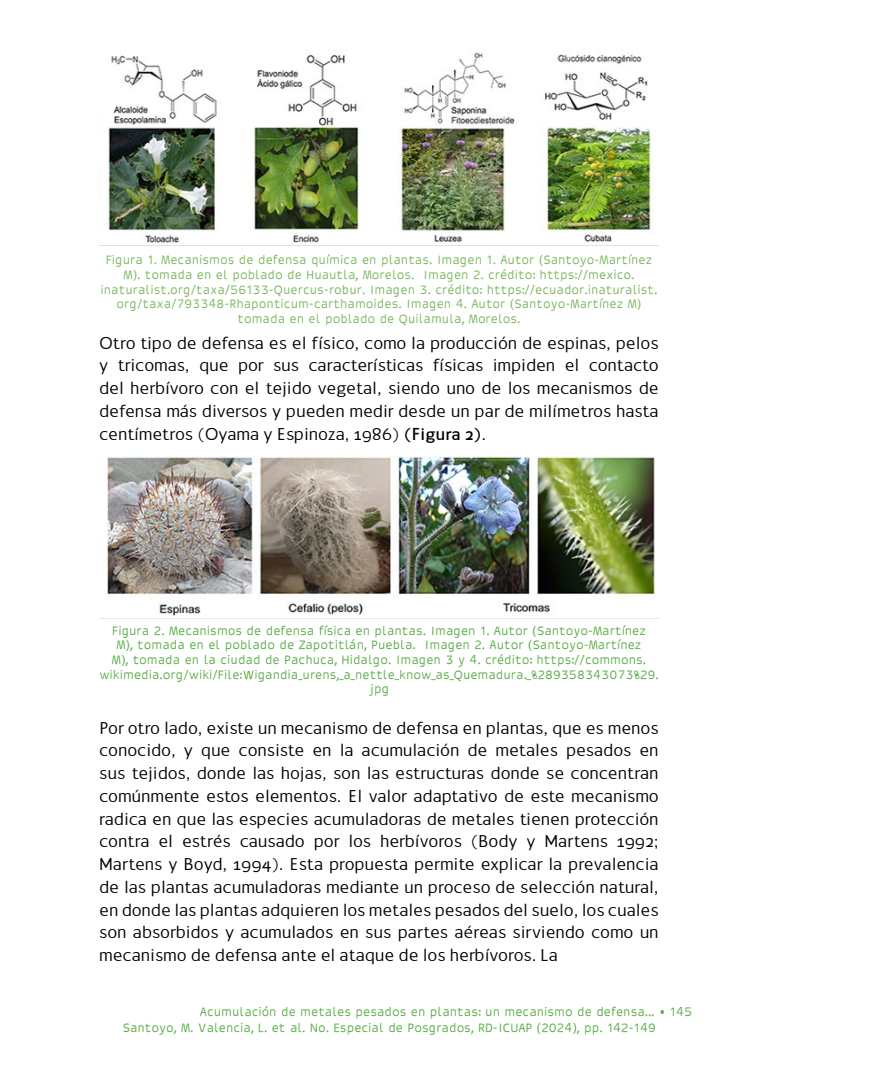
<style>
.page{position:relative;width:882px;height:1071px;background:#fff}
.page>*{position:absolute;margin:0;border:0;box-sizing:border-box;transform-origin:0 0}
.t1{font:15.75px/22.8px "Index Sans";letter-spacing:-.01em;color:#000;text-align:justify}
.t2{font:12.25px/14.7px "Pixy";color:#54aa41}
.t3{font:12.25px/14.7px "Pixy";color:#75b558;text-align:center}
.s1{font-weight:700}
</style>
<div class="page">
<img style="left:99px;top:52px;width:560px;height:194px">
<img style="left:99px;top:456px;width:560px;height:163px">
<p class="t3" style="left:101px;top:252px;width:558px">Figura 1. Mecanismos de defensa química en plantas. Imagen 1. Autor (Santoyo-Martínez M). tomada en el poblado de Huautla, Morelos. Imagen 2. crédito: https://mexico. inaturalist.org/taxa/56133-Quercus-robur. Imagen 3. crédito: https://ecuador.inaturalist. org/taxa/793348-Rhaponticum-carthamoides. Imagen 4. Autor (Santoyo-Martínez M) tomada en el poblado de Quilamula, Morelos.</p>
<p class="t1" style="left:99px;top:330px;width:561px">Otro tipo de defensa es el físico, como la producción de espinas, pelos y tricomas, que por sus características físicas impiden el contacto del herbívoro con el tejido vegetal, siendo uno de los mecanismos de defensa más diversos y pueden medir desde un par de milímetros hasta centímetros (Oyama y Espinoza, 1986) <span class="s1">(Figura 2)</span>.</p>
<p class="t2" style="left:99px;top:623px;width:561px;text-align:center">Figura 2. Mecanismos de defensa física en plantas. Imagen 1. Autor (Santoyo-Martínez<br>M), tomada en el poblado de Zapotitlán, Puebla. Imagen 2. Autor (Santoyo-Martínez<br>M), tomada en la ciudad de Pachuca, Hidalgo. Imagen 3 y 4. crédito: https://commons. wikimedia.org/wiki/File:Wigandia_urens,_a_nettle_know_as_Quemadura._%289358343073%29. jpg</p>
<p class="t1" style="left:99px;top:715px;width:561px">Por otro lado, existe un mecanismo de defensa en plantas, que es menos conocido, y que consiste en la acumulación de metales pesados en sus tejidos, donde las hojas, son las estructuras donde se concentran comúnmente estos elementos. El valor adaptativo de este mecanismo radica en que las especies acumuladoras de metales tienen protección contra el estrés causado por los herbívoros (Body y Martens 1992; Martens y Boyd, 1994). Esta propuesta permite explicar la prevalencia de las plantas acumuladoras mediante un proceso de selección natural, en donde las plantas adquieren los metales pesados del suelo, los cuales son absorbidos y acumulados en sus partes aéreas sirviendo como un mecanismo de defensa ante el ataque de los herbívoros. La</p>
<p class="t2" style="left:123px;top:1004px;width:571px;line-height:15.8px;text-indent:77px">Acumulación de metales pesados en plantas: un mecanismo de defensa... • 145<br>Santoyo, M. Valencia, L. et al. No. Especial de Posgrados, RD-ICUAP (2024), pp. 142-149</p>
</div>
